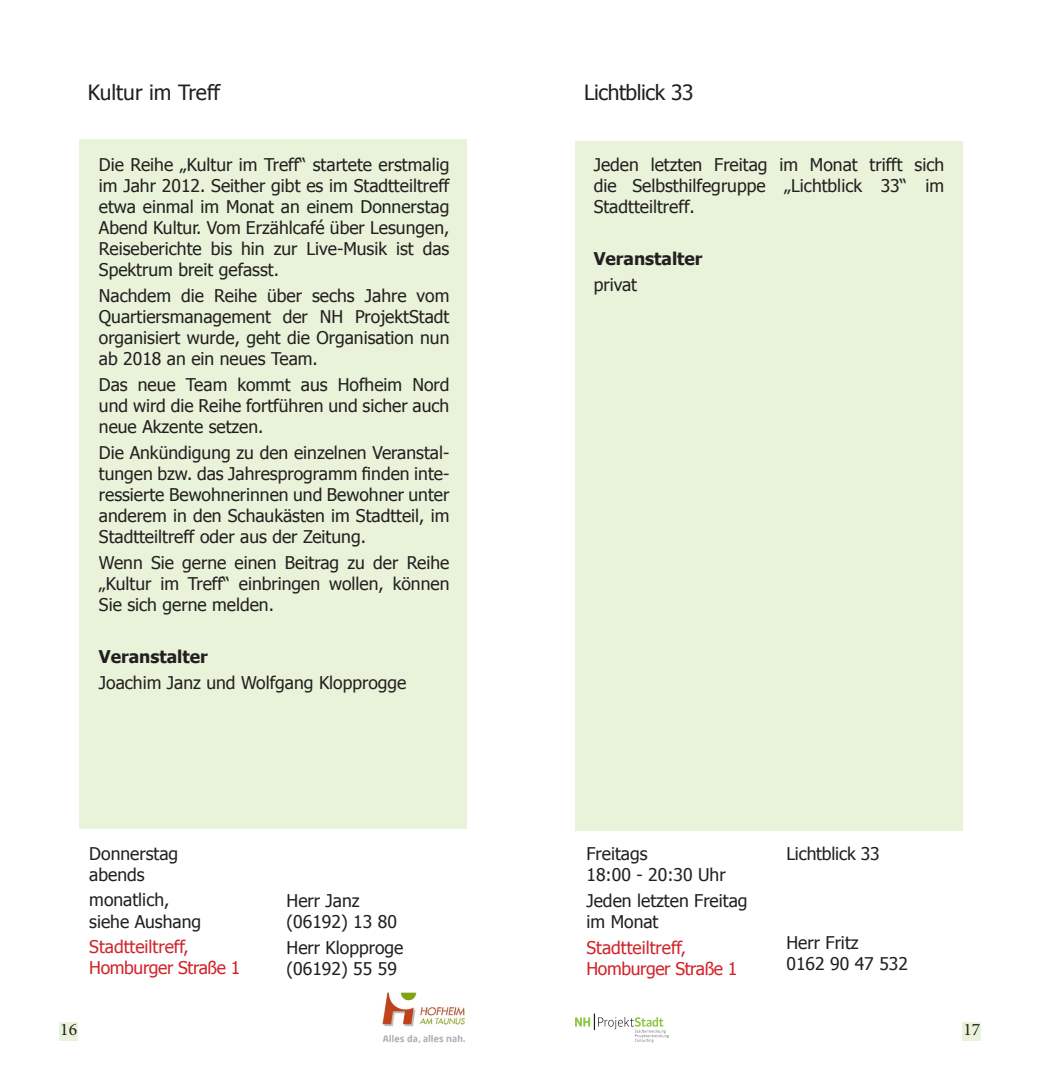
<style>
.page{position:relative;width:1042px;height:1072px;background:#fff}
.page>*{position:absolute;margin:0;border:0;box-sizing:border-box;transform-origin:0 0}
.t1{font:21px "Tahoma";color:#231f20}
.t2{font:21px "Tahoma";letter-spacing:-.02em;color:#231f20}
.t3{font:17.5px/21px "Tahoma";color:#231f20}
.t4{font:17.5px/21px "Tahoma";letter-spacing:-.015em;color:#d1232a}
.t5{font:700 17.5px "Tahoma";color:#231f20}
.t6{font:17.5px "Minion Pro";color:#231f20}
</style>
<div class="page">
<div style="left:962px;top:1022px;width:19px;height:18px;background:#e8f3d9"></div>
<div style="left:60px;top:1022px;width:18px;height:18px;background:#e8f3d9"></div>
<div style="left:79px;top:139px;width:387px;height:689px;background:#e8f3d9"></div>
<div style="left:575px;top:141px;width:387px;height:689px;background:#e8f3d9"></div>
<svg style="left:575px;top:1013px;width:94px;height:29px"></svg>
<img style="left:382px;top:992px;width:82px;height:50px">
<p class="t1" style="left:88px;top:79px;width:134px">Kultur im Treff</p>
<p class="t3" style="left:99px;top:153px;width:352px;text-align:justify">Die Reihe „Kultur im Treff“ startete erstmalig im Jahr 2012. Seither gibt es im Stadtteiltreff etwa einmal im Monat an einem Donnerstag Abend Kultur. Vom Erzählcafé über Lesungen, Reiseberichte bis hin zur Live-Musik ist das Spektrum breit gefasst.</p>
<p class="t3" style="left:99px;top:284px;width:352px;text-align:justify">Nachdem die Reihe über sechs Jahre vom Quartiersmanagement der NH ProjektStadt organisiert wurde, geht die Organisation nun ab 2018 an ein neues Team.</p>
<p class="t3" style="left:99px;top:373px;width:352px;text-align:justify">Das neue Team kommt aus Hofheim Nord und wird die Reihe fortführen und sicher auch neue Akzente setzen.</p>
<p class="t3" style="left:99px;top:441px;width:352px;text-align:justify">Die Ankündigung zu den einzelnen Veranstal&shy;tungen bzw. das Jahresprogramm finden inte&shy;ressierte Bewohnerinnen und Bewohner unter anderem in den Schaukästen im Stadtteil, im Stadtteiltreff oder aus der Zeitung.</p>
<p class="t3" style="left:99px;top:551px;width:352px;text-align:justify">Wenn Sie gerne einen Beitrag zu der Reihe „Kultur im Treff“ einbringen wollen, können Sie sich gerne melden.</p>
<p class="t5" style="left:99px;top:644px;width:110px">Veranstalter</p>
<p class="t3" style="left:99px;top:671px;width:309px">Joachim Janz und Wolfgang Klopprogge</p>
<p class="t3" style="left:89px;top:841px;width:90px">Donnerstag abends</p>
<p class="t3" style="left:89px;top:888px;width:113px">monatlich, siehe Aushang</p>
<p class="t4" style="left:89px;top:935px;width:152px">Stadtteiltreff,<br>Homburger Straße 1</p>
<p class="t3" style="left:286px;top:888px;width:112px">Herr Janz (06192) 13 80</p>
<p class="t3" style="left:286px;top:935px;width:118px">Herr Klopproge (06192) 55 59</p>
<p class="t2" style="left:584px;top:79px;width:111px">Lichtblick 33</p>
<p class="t3" style="left:594px;top:154px;width:352px;text-align:justify">Jeden letzten Freitag im Monat trifft sich die Selbsthilfegruppe „Lichtblick 33“ im Stadtteiltreff.</p>
<p class="t5" style="left:594px;top:247px;width:110px">Veranstalter</p>
<p class="t3" style="left:594px;top:274px;width:45px">privat</p>
<p class="t3" style="left:586px;top:842px;width:141px">Freitags<br>18:00 - 20:30 Uhr</p>
<p class="t3" style="left:586px;top:888px;width:163px">Jeden letzten Freitag im Monat</p>
<p class="t4" style="left:586px;top:935px;width:152px">Stadtteiltreff,<br>Homburger Straße 1</p>
<p class="t3" style="left:786px;top:841px;width:95px">Lichtblick 33</p>
<p class="t3" style="left:786px;top:930px;width:123px">Herr Fritz<br>0162 90 47 532</p>
<p class="t6" style="left:60px;top:1017px;width:18px">16</p>
<p class="t6" style="left:963px;top:1017px;width:18px">17</p>
</div>
